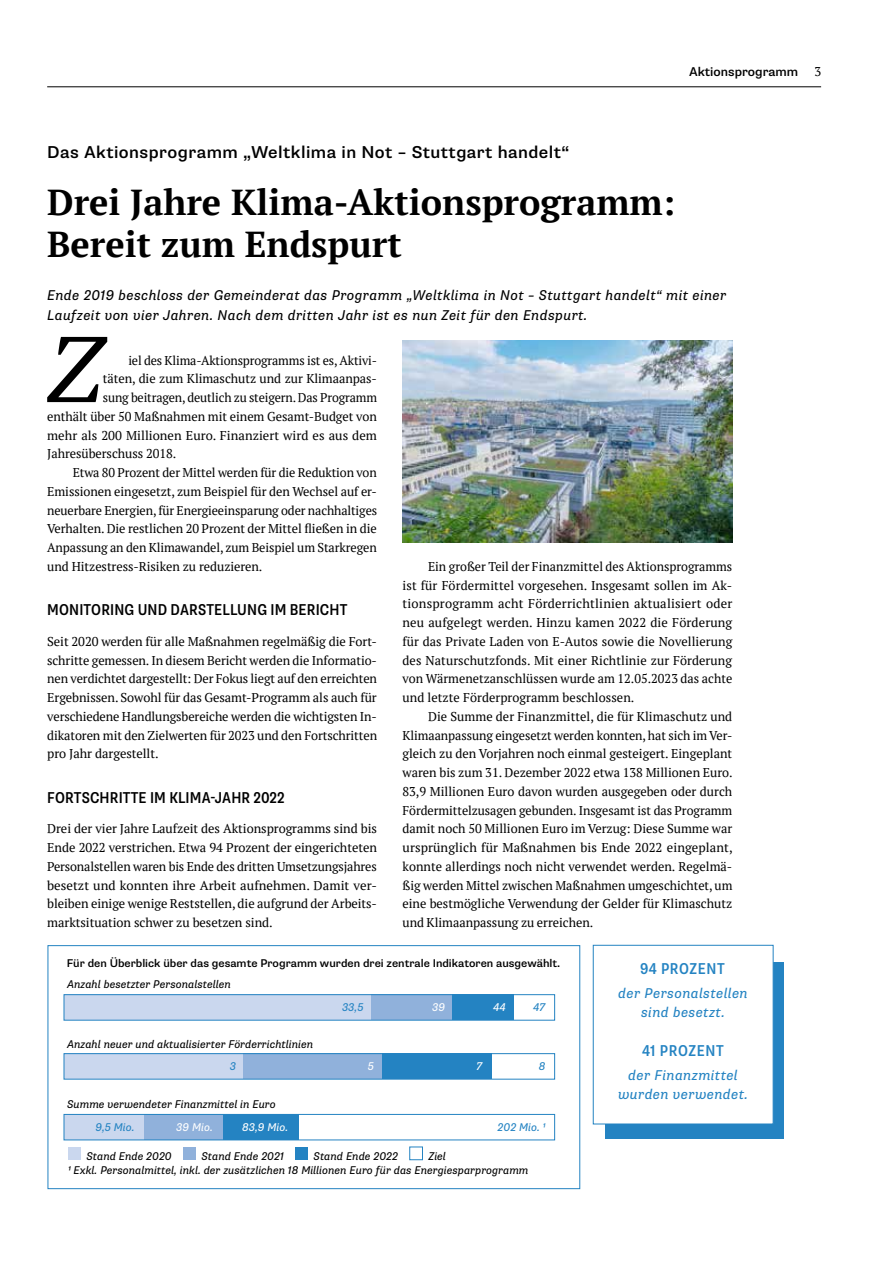
<style>
.page{position:relative;width:893px;height:1263px;background:#fff}
.page>*{position:absolute;margin:0;border:0;box-sizing:border-box;transform-origin:0 0}
.t1{font:italic 93.15px "PT Serif";color:#000}
.t2{font:700 36px/42px "PT Serif";color:#000}
.t3{font:500 17.25px "Supria Sans";letter-spacing:.025em;color:#000}
.t4{font:500 condensed 15.75px "Supria Sans";letter-spacing:.01em;color:#000}
.t5{font:500 condensed 15.75px "Supria Sans";letter-spacing:.04em;color:#2483c2}
.t6{font:italic 14.25px/19.5px "Supria Sans";letter-spacing:.025em;color:#000}
.t7{font:italic 14.25px/18.8px "Supria Sans";letter-spacing:.025em;color:#2483c2;text-align:center}
.t8{font:12.75px/18.8px "PT Serif";letter-spacing:-.005em;color:#000;text-align:justify}
.t9{font:500 12.75px "Supria Sans";color:#000}
.t10{font:italic 11.25px/13.5px "Supria Sans";color:#000}
.t11{font:500 11.25px "Supria Sans";color:#000}
.t12{font:italic 11.25px "Supria Sans";color:#2483c2}
.t13{font:italic 11.25px "Supria Sans";color:#fff}
</style>
<div class="page">
<hr style="left:47px;top:87px;width:774px;height:1px;background:#000">
<img style="left:402px;top:340px;width:330px;height:202px">
<div style="left:606px;top:962px;width:178px;height:177px;background:#2483c2"></div>
<div style="left:593px;top:945px;width:180px;height:179px;background:#fff;border:1px solid #2483c2"></div>
<div style="left:48px;top:945px;width:532px;height:244px;background:#fff;border:1px solid #2483c2"></div>
<div style="left:68px;top:1147px;width:13px;height:13px;background:#cad7ee"></div>
<div style="left:183px;top:1147px;width:13px;height:13px;background:#90b1db"></div>
<div style="left:295px;top:1147px;width:13px;height:13px;background:#2483c2"></div>
<div style="left:409px;top:1146px;width:14px;height:14px;background:#fff;border:1px solid #2483c2"></div>
<div style="left:170px;top:995px;width:344px;height:25px;background:#2483c2"></div>
<div style="left:64px;top:995px;width:388px;height:25px;background:#90b1db"></div>
<div style="left:64px;top:995px;width:307px;height:25px;background:#cad7ee"></div>
<div style="left:64px;top:994px;width:491px;height:26px;border:1px solid #2483c2"></div>
<div style="left:170px;top:1054px;width:321px;height:25px;background:#2483c2"></div>
<div style="left:64px;top:1054px;width:317px;height:25px;background:#90b1db"></div>
<div style="left:64px;top:1054px;width:179px;height:25px;background:#cad7ee"></div>
<div style="left:64px;top:1053px;width:491px;height:26px;border:1px solid #2483c2"></div>
<div style="left:170px;top:1114px;width:128px;height:26px;background:#2483c2"></div>
<div style="left:64px;top:1114px;width:159px;height:26px;background:#90b1db"></div>
<div style="left:64px;top:1114px;width:79px;height:26px;background:#cad7ee"></div>
<div style="left:64px;top:1114px;width:491px;height:26px;border:1px solid #2483c2"></div>
<p class="t9" style="left:689px;top:64px;width:111px">Aktionsprogramm</p>
<p class="t8" style="left:814px;top:62px;width:8px">3</p>
<h3 class="t3" style="left:47px;top:142px;width:524px">Das Aktionsprogramm „Weltklima in Not – Stuttgart handelt“</h3>
<h2 class="t2" style="left:47px;top:181px;width:630px">Drei Jahre Klima-Aktionsprogramm:<br>Bereit zum Endspurt</h2>
<p class="t6" style="left:47px;top:286px;width:681px">Ende 2019 beschloss der Gemeinderat das Programm „Weltklima in Not – Stuttgart handelt“ mit einer<br>Laufzeit von vier Jahren. Nach dem dritten Jahr ist es nun Zeit für den Endspurt.</p>
<h1 class="t1" style="left:47px;top:310px;width:58px">Z</h1>
<p class="t8" style="left:128px;top:351px;width:250px">iel des Klima-Aktionsprogramms ist es, Aktivi-</p>
<p class="t8" style="left:103px;top:369px;width:276px">täten, die zum Klimaschutz und zur Klimaanpas-</p>
<p class="t8" style="left:103px;top:388px;width:276px">sung beitragen, deutlich zu steigern. Das Programm</p>
<p class="t8" style="left:47px;top:407px;width:331px">enthält über 50 Maßnahmen mit einem Gesamt-Budget von</p>
<p class="t8" style="left:47px;top:426px;width:331px">mehr als 200 Millionen Euro. Finanziert wird es aus dem</p>
<p class="t8" style="left:47px;top:444px;width:131px">Jahresüberschuss 2018.</p>
<p class="t8" style="left:73px;top:463px;width:306px">Etwa 80 Prozent der Mittel werden für die Reduktion von</p>
<p class="t8" style="left:47px;top:482px;width:331px">Emissionen eingesetzt, zum Beispiel für den Wechsel auf er-</p>
<p class="t8" style="left:47px;top:501px;width:331px">neuerbare Energien, für Energieeinsparung oder nachhaltiges</p>
<p class="t8" style="left:47px;top:519px;width:331px">Verhalten. Die restlichen 20 Prozent der Mittel fließen in die</p>
<p class="t8" style="left:47px;top:538px;width:331px">Anpassung an den Klimawandel, zum Beispiel um Starkregen</p>
<p class="t8" style="left:47px;top:557px;width:217px">und Hitzestress-Risiken zu reduzieren.</p>
<p class="t4" style="left:47px;top:600px;width:302px">MONITORING UND DARSTELLUNG IM BERICHT</p>
<p class="t8" style="left:47px;top:632px;width:331px">Seit 2020 werden für alle Maßnahmen regelmäßig die Fort&shy;schritte gemessen. In diesem Bericht werden die Informatio&shy;nen verdichtet dargestellt: Der Fokus liegt auf den erreichten Ergebnissen. Sowohl für das Gesamt-Programm als auch für verschiedene Handlungsbereiche werden die wichtigsten In&shy;dikatoren mit den Zielwerten für 2023 und den Fortschritten pro Jahr dargestellt.</p>
<p class="t4" style="left:47px;top:788px;width:239px">FORTSCHRITTE IM KLIMA-JAHR 2022</p>
<p class="t8" style="left:47px;top:819px;width:331px">Drei der vier Jahre Laufzeit des Aktionsprogramms sind bis Ende 2022 verstrichen. Etwa 94 Prozent der eingerichteten Personalstellen waren bis Ende des dritten Umsetzungsjahres besetzt und konnten ihre Arbeit aufnehmen. Damit ver&shy;bleiben einige wenige Reststellen, die aufgrund der Arbeits&shy;marktsituation schwer zu besetzen sind.</p>
<p class="t8" style="left:402px;top:557px;width:331px;text-indent:26px">Ein großer Teil der Finanzmittel des Aktionsprogramms ist für Fördermittel vorgesehen. Insgesamt sollen im Ak&shy;tionsprogramm acht Förderrichtlinien aktualisiert oder neu aufgelegt werden. Hinzu kamen 2022 die Förderung für das Private Laden von E-Autos sowie die Novellierung des Naturschutzfonds. Mit einer Richtlinie zur Förderung von Wärmenetzanschlüssen wurde am 12.05.2023 das achte und letzte Förderprogramm beschlossen.</p>
<p class="t8" style="left:402px;top:707px;width:332px;text-indent:26px">Die Summe der Finanzmittel, die für Klimaschutz und Klimaanpassung eingesetzt werden konnten, hat sich im Ver&shy;gleich zu den Vorjahren noch einmal gesteigert. Eingeplant waren bis zum 31. Dezember 2022 etwa 138 Millionen Euro.<br>83,9 Millionen Euro davon wurden ausgegeben oder durch Fördermittelzusagen gebunden. Insgesamt ist das Programm damit noch 50 Millionen Euro im Verzug: Diese Summe war ursprünglich für Maßnahmen bis Ende 2022 eingeplant, konnte allerdings noch nicht verwendet werden. Regelmä&shy;ßig werden Mittel zwischen Maßnahmen umgeschichtet, um eine bestmögliche Verwendung der Gelder für Klimaschutz und Klimaanpassung zu erreichen.</p>
<p class="t11" style="left:67px;top:956px;width:495px">Für den Überblick über das gesamte Programm wurden drei zentrale Indikatoren ausgewählt.</p>
<p class="t10" style="left:67px;top:978px;width:165px">Anzahl besetzter Personalstellen</p>
<p class="t10" style="left:67px;top:1037px;width:248px">Anzahl neuer und aktualisierter Förderrichtlinien</p>
<p class="t12" style="left:342px;top:1001px;width:23px">33,5</p>
<p class="t13" style="left:432px;top:1001px;width:14px">39</p>
<p class="t13" style="left:493px;top:1001px;width:14px">44</p>
<p class="t12" style="left:533px;top:1001px;width:14px">47</p>
<p class="t12" style="left:230px;top:1060px;width:8px">3</p>
<p class="t13" style="left:368px;top:1060px;width:8px">5</p>
<p class="t13" style="left:476px;top:1060px;width:7px">7</p>
<p class="t10" style="left:67px;top:1097px;width:210px">Summe verwendeter Finanzmittel in Euro</p>
<p class="t13" style="left:176px;top:1120px;width:38px">39 Mio.</p>
<p class="t12" style="left:498px;top:1120px;width:49px">202 Mio. 1</p>
<p class="t12" style="left:539px;top:1060px;width:8px">8</p>
<p class="t12" style="left:96px;top:1120px;width:41px">9,5 Mio.</p>
<p class="t13" style="left:242px;top:1120px;width:47px">83,9 Mio.</p>
<p class="t10" style="left:68px;top:1150px;width:462px;text-indent:360px">Ziel<br>1 Exkl. Personalmittel, inkl. der zusätzlichen 18 Millionen Euro für das Energiesparprogramm</p>
<p class="t10" style="left:86px;top:1150px;width:87px">Stand Ende 2020</p>
<p class="t10" style="left:202px;top:1150px;width:84px">Stand Ende 2021</p>
<p class="t10" style="left:314px;top:1150px;width:86px">Stand Ende 2022</p>
<p class="t5" style="left:640px;top:960px;width:86px">94 PROZENT</p>
<p class="t7" style="left:618px;top:984px;width:131px">der Personalstellen sind besetzt.</p>
<p class="t5" style="left:642px;top:1041px;width:83px">41 PROZENT</p>
<p class="t7" style="left:618px;top:1066px;width:131px">der Finanzmittel wurden verwendet.</p>
</div>
